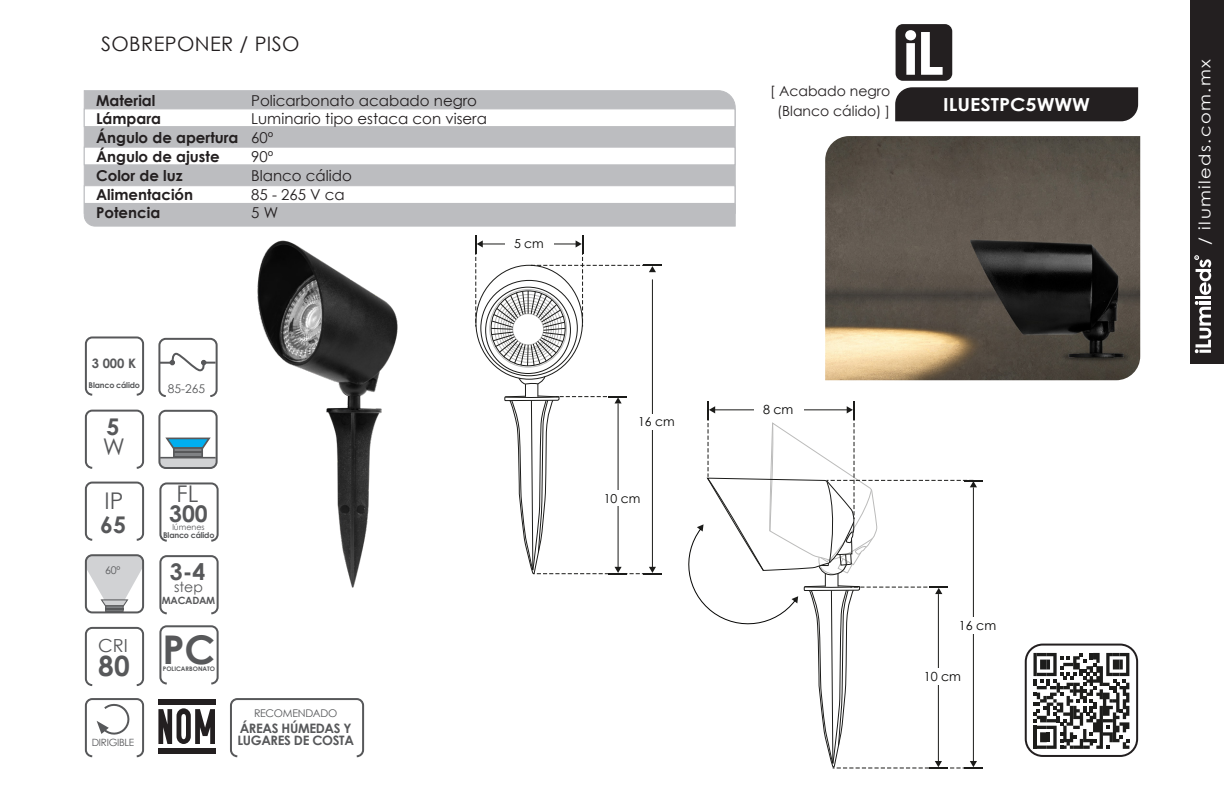
<style>
.page{position:relative;width:1224px;height:792px;background:#fff}
.page>*{position:absolute;margin:0;border:0;box-sizing:border-box;transform-origin:0 0}
.t1{font:700 39.6px "Century Gothic";color:#57585a}
.t2{font:700 28px "Century Gothic";color:#57585a}
.t3{font:700 23px "Century Gothic";color:#57585a}
.t4{font:23px "Century Gothic";color:#57585a}
.t5{font:20px "Century Gothic";letter-spacing:.02em;color:#231f20}
.t6{font:700 18px "Century Gothic";color:#fff;scale:1.1 1}
.t7{font:18px "Century Gothic";color:#57585a}
.t8{font:16px "Century Gothic";letter-spacing:.08em;color:#fff;scale:1.12 1}
.t9{font:15px "Century Gothic";color:#231f20}
.t10{font:700 15px "Century Gothic";color:#231f20}
.t11{font:14px "Century Gothic";color:#231f20}
.t12{font:14px "Century Gothic";color:#57585a}
.t13{font:700 13px "Century Gothic";letter-spacing:-.025em;color:#57585a}
.t14{font:12.6px "Century Gothic";color:#050504}
.t15{font:12.4px "Century Gothic";color:#050504}
.t16{font:12px "Century Gothic";color:#57585a}
.t17{font:10.6px "Century Gothic";letter-spacing:-.025em;color:#57585a}
.t18{font:10px "Century Gothic";letter-spacing:-.025em;color:#57585a}
.t19{font:700 10px "Century Gothic";letter-spacing:-.025em;color:#57585a}
.t20{font:700 8px "Century Gothic";letter-spacing:-.025em;color:#57585a}
.t21{font:8px "Century Gothic";color:#57585a}
.t22{font:700 6.2px "Century Gothic";color:#57585a}
</style>
<div class="page">
<div style="left:1190px;top:0;width:34px;height:364px;background:#231f20"></div>
<hr style="left:1196px;top:296px;width:15px;height:3px;background:#fff">
<svg style="left:1195px;top:301px;width:16px;height:52px"></svg>
<svg style="left:1195px;top:255px;width:16px;height:40px"></svg>
<img style="left:257px;top:240px;width:141px;height:348px">
<hr style="left:481px;top:244px;width:98px;height:1px;background:#1b1b19">
<svg style="left:475px;top:235px;width:8px;height:92px"></svg>
<hr style="left:652px;top:279px;width:1px;height:290px;background:#1b1b19">
<svg style="left:491px;top:235px;width:170px;height:131px"></svg>
<svg style="left:504px;top:376px;width:157px;height:199px"></svg>
<svg style="left:688px;top:401px;width:294px;height:368px"></svg>
<svg style="left:161px;top:438px;width:54px;height:28px"></svg>
<hr style="left:173px;top:452px;width:30px;height:1px;background:#57585a">
<div style="left:158px;top:410px;width:60px;height:59px;border:2px solid #57585a;border-radius:6px"></div>
<hr style="left:160px;top:457px;width:56px;height:1px;background:#57585a">
<div style="left:159px;top:482px;width:60px;height:60px;border:2px solid #57585a;border-radius:6px"></div>
<div style="left:85px;top:410px;width:59px;height:59px;border:2px solid #57585a;border-radius:6px"></div>
<div style="left:85px;top:482px;width:59px;height:59px;border:2px solid #57585a;border-radius:6px"></div>
<div style="left:158px;top:338px;width:60px;height:59px;border:2px solid #57585a;border-radius:6px"></div>
<svg style="left:158px;top:352px;width:60px;height:20px"></svg>
<div style="left:85px;top:627px;width:59px;height:59px;border:2px solid #57585a;border-radius:6px"></div>
<div style="left:159px;top:555px;width:60px;height:59px;border:2px solid #57585a;border-radius:6px"></div>
<svg style="left:88px;top:557px;width:53px;height:53px"></svg>
<div style="left:85px;top:554px;width:59px;height:59px;border:2px solid #57585a;border-radius:6px"></div>
<div style="left:158px;top:700px;width:58px;height:5px;background:#231f20"></div>
<div style="left:158px;top:749px;width:58px;height:5px;background:#231f20"></div>
<svg style="left:158px;top:708px;width:57px;height:36px"></svg>
<div style="left:159px;top:625px;width:60px;height:59px;border:2px solid #57585a;border-radius:6px"></div>
<div style="left:85px;top:698px;width:59px;height:59px;border:2px solid #57585a;border-radius:6px"></div>
<svg style="left:97px;top:703px;width:33px;height:32px"></svg>
<div style="left:230px;top:698px;width:134px;height:59px;border:2px solid #57585a;border-radius:6px"></div>
<div style="left:83px;top:90px;width:653px;height:113px;background:#bcbdc0"></div>
<div style="left:84px;top:108px;width:651px;height:19px;background:#fff;border:1px solid #bcbdc0"></div>
<div style="left:84px;top:147px;width:651px;height:18px;background:#fff;border:1px solid #bcbdc0"></div>
<div style="left:84px;top:185px;width:651px;height:19px;background:#fff;border:1px solid #bcbdc0"></div>
<div style="left:83px;top:203px;width:653px;height:24px;background:#bcbdc0"></div>
<div style="left:895px;top:87px;width:243px;height:34px;background:#231f20"></div>
<div style="left:1025px;top:644px;width:113px;height:113px;border:2px solid #231f20;border-radius:17px"></div>
<div style="left:896px;top:24px;width:56px;height:57px;background:#231f20;border-radius:7px"></div>
<svg style="left:905px;top:30px;width:38px;height:45px"></svg>
<div style="left:85px;top:336px;width:59px;height:60px;border:2px solid #57585a;border-radius:6px"></div>
<svg style="left:1033px;top:653px;width:96px;height:96px"></svg>
<img style="left:825px;top:136px;width:315px;height:244px">
<p class="t5" style="left:101px;top:32px;width:200px">SOBREPONER / PISO</p>
<p class="t10" style="left:96px;top:91px;width:61px">Material</p>
<p class="t10" style="left:96px;top:110px;width:67px">Lámpara</p>
<p class="t10" style="left:96px;top:128px;width:144px">Ángulo de apertura</p>
<p class="t10" style="left:96px;top:147px;width:125px">Ángulo de ajuste</p>
<p class="t10" style="left:96px;top:166px;width:88px">Color de luz</p>
<p class="t10" style="left:96px;top:185px;width:99px">Alimentación</p>
<p class="t10" style="left:96px;top:204px;width:66px">Potencia</p>
<p class="t9" style="left:251px;top:91px;width:227px">Policarbonato acabado negro</p>
<p class="t9" style="left:251px;top:110px;width:237px">Luminario tipo estaca con visera</p>
<p class="t9" style="left:251px;top:129px;width:24px">60º</p>
<p class="t9" style="left:251px;top:147px;width:24px">90º</p>
<p class="t9" style="left:251px;top:166px;width:102px">Blanco cálido</p>
<p class="t9" style="left:251px;top:185px;width:95px">85 - 265 V ca</p>
<p class="t9" style="left:251px;top:204px;width:28px">5 W</p>
<p class="t15" style="left:514px;top:235px;width:31px">5 cm</p>
<p class="t13" style="left:92px;top:355px;width:46px">3 000 K</p>
<p class="t20" style="left:89px;top:380px;width:53px">Blanco cálido</p>
<p class="t3" style="left:107px;top:412px;width:14px">5</p>
<p class="t4" style="left:103px;top:433px;width:24px">W</p>
<p class="t4" style="left:105px;top:486px;width:20px">IP</p>
<p class="t3" style="left:100px;top:510px;width:27px">65</p>
<p class="t17" style="left:105px;top:564px;width:17px">60º</p>
<p class="t7" style="left:98px;top:634px;width:31px">CRI</p>
<p class="t2" style="left:98px;top:648px;width:33px">80</p>
<p class="t16" style="left:168px;top:381px;width:39px">85-265</p>
<p class="t4" style="left:177px;top:480px;width:23px">FL</p>
<p class="t3" style="left:169px;top:499px;width:40px">300</p>
<p class="t21" style="left:172px;top:522px;width:34px">lúmenes</p>
<p class="t20" style="left:163px;top:530px;width:53px">Blanco cálido</p>
<p class="t3" style="left:170px;top:557px;width:37px">3-4</p>
<p class="t12" style="left:174px;top:579px;width:30px">step</p>
<p class="t19" style="left:162px;top:594px;width:55px">MACADAM</p>
<h1 class="t1" style="left:163px;top:624px;width:55px">PC</h1>
<p class="t22" style="left:163px;top:665px;width:54px">POLICARBONATO</p>
<p class="t18" style="left:92px;top:736px;width:44px">DIRIGIBLE</p>
<p class="t17" style="left:254px;top:707px;width:85px">RECOMENDADO</p>
<p class="t13" style="left:240px;top:720px;width:114px">ÁREAS HÚMEDAS Y</p>
<p class="t13" style="left:237px;top:732px;width:118px">LUGARES DE COSTA</p>
<p class="t15" style="left:638px;top:413px;width:38px">16 cm</p>
<p class="t15" style="left:604px;top:490px;width:38px">10 cm</p>
<p class="t11" style="left:770px;top:83px;width:121px">[ Acabado negro</p>
<p class="t11" style="left:777px;top:102px;width:115px">(Blanco cálido) ]</p>
<p class="t6" style="left:943px;top:93px;width:135px">ILUESTPC5WWW</p>
<p class="t14" style="left:763px;top:401px;width:32px">8 cm</p>
<p class="t14" style="left:959px;top:617px;width:39px">16 cm</p>
<p class="t14" style="left:924px;top:668px;width:39px">10 cm</p>
<p class="t8" style="left:1195px;top:245px;width:167px;rotate:-90deg">/ ilumileds.com.mx</p>
</div>
